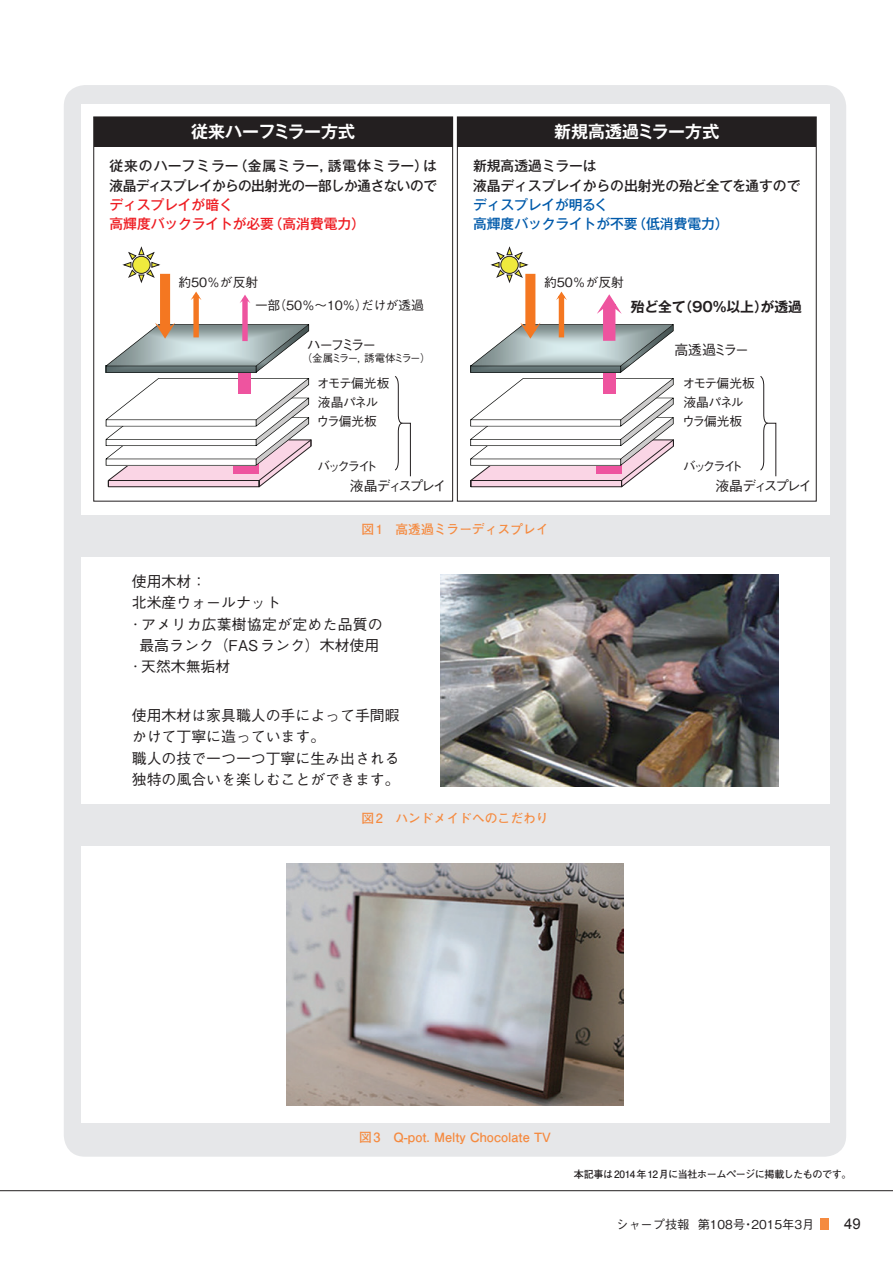
<style>
.page{position:relative;width:893px;height:1263px;background:#fff}
.page>*{position:absolute;margin:0;border:0;box-sizing:border-box;transform-origin:0 0}
.t1{font:700 16.95px "Gothic MB101 Pr 6 De";color:#fff}
.t2{font:500 14.85px/21.3px "Gothic BBB Pr 6";color:#231f20}
.t3{font:14.85px "Arial";color:#231f20}
.t4{font:500 13.8px/19.2px "Gothic MB101 Pr 6";letter-spacing:-.01em;color:#231f20}
.t5{font:500 13.8px/19.2px "Gothic MB101 Pr 6";letter-spacing:-.005em;color:#015aaa}
.t6{font:500 13.8px "Gothic BBB Pr 6";letter-spacing:-.165em;color:#231f20}
.t7{font:500 13.8px/19.2px "Gothic MB101 Pr 6";letter-spacing:-.005em;color:#ee1d23}
.t8{font:700 13.8px "Gothic MB101 Pr 6 De";letter-spacing:-.005em;color:#231f20}
.t9{font:700 12.75px "Futo Go B101 Pr 6";color:#f58a3f}
.t10{font:500 12.75px/19.2px "Gothic BBB Pr 6";letter-spacing:-.05em;color:#231f20}
.t11{font:500 12.75px/23.2px "Gothic BBB Pr 6";letter-spacing:-.01em;color:#231f20}
.t12{font:500 12.75px "Gothic BBB Pr 6";letter-spacing:-.03em;color:#231f20}
.t13{font:500 12.15px "Gothic BBB Pr 6";color:#231f20}
.t14{font:500 10.5px "Gothic BBB Pr 6";letter-spacing:-.165em;color:#231f20}
.t15{font:700 10.05px "Futo Go B101 Pr 6";letter-spacing:-.04em;color:#231f20}
</style>
<div class="page">
<div style="left:821px;top:1218px;width:8px;height:12px;background:#f58a3f"></div>
<hr style="left:0;top:1190px;width:893px;height:1px;background:#231f20">
<div style="left:64px;top:85px;width:782px;height:1072px;background:#e6e7e9;border-radius:21px"></div>
<div style="left:81px;top:104px;width:748px;height:410px;background:#fff"></div>
<div style="left:81px;top:557px;width:748px;height:247px;background:#fff"></div>
<div style="left:81px;top:846px;width:748px;height:277px;background:#fff"></div>
<img style="left:287px;top:863px;width:336px;height:243px">
<img style="left:440px;top:574px;width:338px;height:213px">
<div style="left:457px;top:117px;width:359px;height:30px;background:#231f20"></div>
<div style="left:94px;top:117px;width:359px;height:30px;background:#231f20"></div>
<svg style="left:395px;top:376px;width:16px;height:101px"></svg>
<svg style="left:760px;top:376px;width:17px;height:101px"></svg>
<svg style="left:106px;top:247px;width:206px;height:241px"></svg>
<svg style="left:470px;top:247px;width:204px;height:241px"></svg>
<p class="t1" style="left:191px;top:118px;width:166px">従来ハーフミラー方式</p>
<p class="t4" style="left:109px;top:156px;width:329px">従来のハーフミラー（金属ミラー，誘電体ミラー）は液晶ディスプレイからの出射光の一部しか通さないので</p>
<p class="t7" style="left:109px;top:194px;width:257px">ディスプレイが暗く<br>高輝度バックライトが必要（高消費電力）</p>
<p class="t11" style="left:255px;top:270px;width:171px;text-indent:-77px">約50％が反射<br>一部（50％〜10％）だけが透過</p>
<p class="t6" style="left:307px;top:334px;width:71px">ハーフミラー</p>
<p class="t14" style="left:302px;top:350px;width:130px">（金属ミラー，誘電体ミラー）</p>
<p class="t10" style="left:317px;top:372px;width:74px">オモテ偏光板液晶パネルウラ偏光板</p>
<p class="t12" style="left:318px;top:455px;width:61px">バックライト</p>
<p class="t6" style="left:350px;top:474px;width:98px">液晶ディスプレイ</p>
<p class="t1" style="left:554px;top:118px;width:167px">新規高透過ミラー方式</p>
<p class="t4" style="left:473px;top:156px;width:329px">新規高透過ミラーは<br>液晶ディスプレイからの出射光の殆ど全てを通すので</p>
<p class="t5" style="left:473px;top:194px;width:257px">ディスプレイが明るく<br>高輝度バックライトが不要（低消費電力）</p>
<p class="t12" style="left:544px;top:272px;width:81px">約50％が反射</p>
<p class="t8" style="left:631px;top:295px;width:173px">殆ど全て（90％以上）が透過</p>
<p class="t6" style="left:674px;top:338px;width:76px">高透過ミラー</p>
<p class="t10" style="left:682px;top:372px;width:74px">オモテ偏光板液晶パネルウラ偏光板</p>
<p class="t12" style="left:683px;top:455px;width:61px">バックライト</p>
<p class="t6" style="left:715px;top:474px;width:98px">液晶ディスプレイ</p>
<p class="t9" style="left:361px;top:519px;width:189px">図1　高透過ミラーディスプレイ</p>
<p class="t2" style="left:132px;top:570px;width:76px">使用木材：</p>
<p class="t2" style="left:132px;top:591px;width:150px">北米産ウォールナット</p>
<p class="t2" style="left:132px;top:612px;width:252px">･アメリカ広葉樹協定が定めた品質の</p>
<p class="t2" style="left:139px;top:634px;width:241px">最高ランク（FASランク）木材使用</p>
<p class="t2" style="left:132px;top:655px;width:100px">･天然木無垢材</p>
<p class="t2" style="left:132px;top:704px;width:269px">使用木材は家具職人の手によって手間暇かけて丁寧に造っています。<br>職人の技で一つ一つ丁寧に生み出される独特の風合いを楽しむことができます。</p>
<p class="t9" style="left:361px;top:808px;width:189px">図2　ハンドメイドへのこだわり</p>
<p class="t9" style="left:359px;top:1127px;width:193px">図3　Q-pot. Melty Chocolate TV</p>
<p class="t15" style="left:574px;top:1166px;width:279px">本記事は2014年12月に当社ホームページに掲載したものです。</p>
<p class="t13" style="left:616px;top:1215px;width:200px">シャープ技報 第108号・2015年3月</p>
<p class="t3" style="left:844px;top:1214px;width:18px">49</p>
</div>
